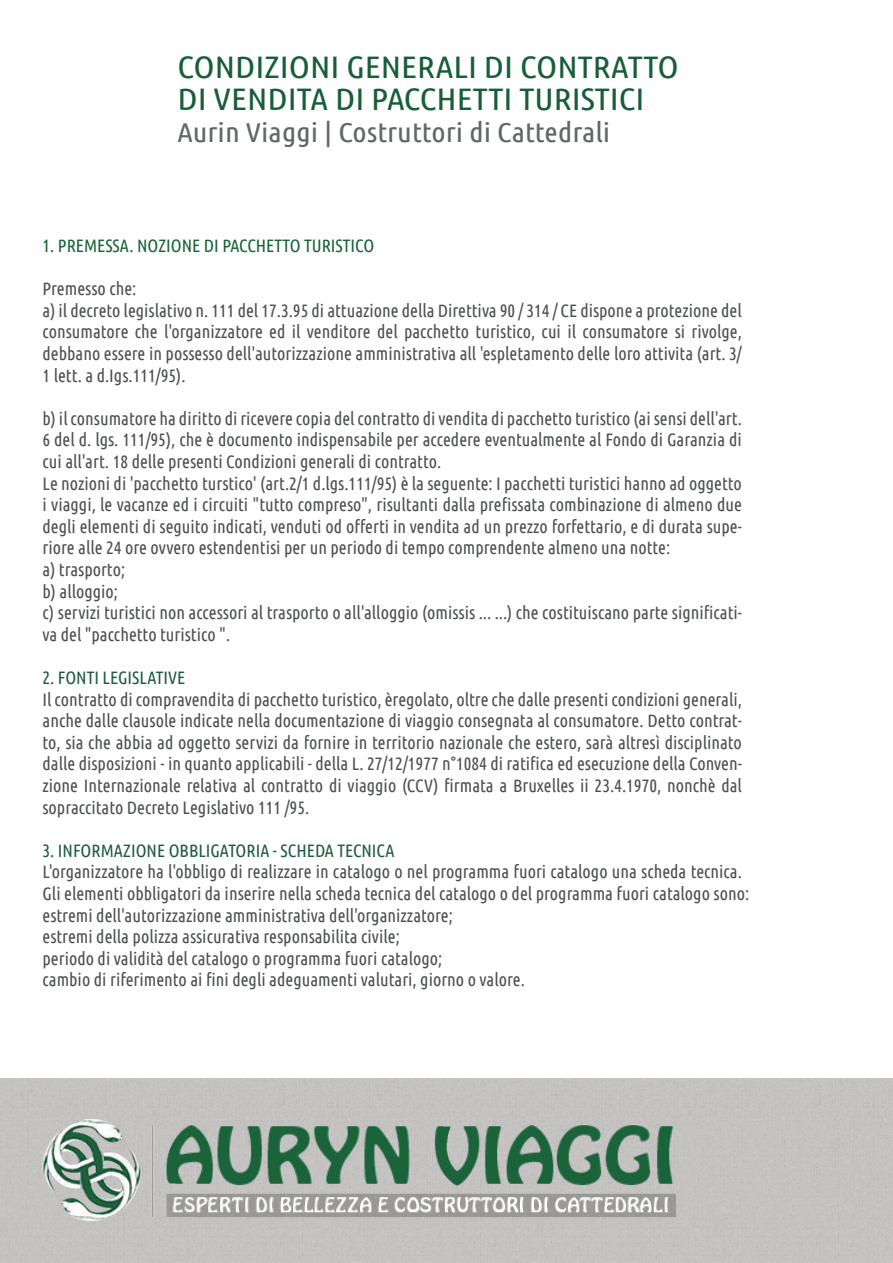
<style>
.page{position:relative;width:893px;height:1263px;background:#fff}
.page>*{position:absolute;margin:0;border:0;box-sizing:border-box;transform-origin:0 0}
.t1{font:31.05px/32px "Ubuntu Condensed";color:#175e39;scale:1.13 1}
.t2{font:27.15px "Ubuntu Condensed";color:#626768;scale:1.13 1}
.t3{font:18px/21.6px "Ubuntu Condensed";color:#4e5152}
.t4{font:18px "Ubuntu Condensed";color:#215b42}
.t5{font:18px "Ubuntu Condensed";color:#19623a}
</style>
<div class="page">
<div style="left:0;top:1079px;width:893px;height:184px;background:#c3c2c1"></div>
<img style="left:43px;top:1119px;width:690px;height:101px">
<h1 class="t1" style="left:177px;top:50px;width:445px">CONDIZIONI GENERALI DI CONTRATTO<br>DI VENDITA DI PACCHETTI TURISTICI</h1>
<h2 class="t2" style="left:177px;top:116px;width:384px">Aurin Viaggi | Costruttori di Cattedrali</h2>
<p class="t5" style="left:43px;top:234px;width:333px">1. PREMESSA. NOZIONE DI PACCHETTO TURISTICO</p>
<p class="t3" style="left:43px;top:277px;width:701px">Premesso che:<br>a) il decreto legislativo n. 111 del 17.3.95 di attuazione della Direttiva 90 / 314 / CE dispone a protezione del consumatore che l'organizzatore ed il venditore del pacchetto turistico, cui il consumatore si rivolge, debbano essere in possesso dell'autorizzazione amministrativa all 'espletamento delle loro attivita (art. 3/ 1 lett. a d.Igs.111/95).</p>
<p class="t3" style="left:43px;top:407px;width:701px">b) il consumatore ha diritto di ricevere copia del contratto di vendita di pacchetto turistico (ai sensi dell'art.<br>6 del d. lgs. 111/95), che è documento indispensabile per accedere eventualmente al Fondo di Garanzia di cui all'art. 18 delle presenti Condizioni generali di contratto.<br>Le nozioni di 'pacchetto turstico' (art.2/1 d.lgs.111/95) è la seguente: I pacchetti turistici hanno ad oggetto i viaggi, le vacanze ed i circuiti "tutto compreso", risultanti dalla prefissata combinazione di almeno due degli elementi di seguito indicati, venduti od offerti in vendita ad un prezzo forfettario, e di durata supe&shy;riore alle 24 ore ovvero estendentisi per un periodo di tempo comprendente almeno una notte:<br>a) trasporto;<br>b) alloggio;<br>c) servizi turistici non accessori al trasporto o all'alloggio (omissis ... ...) che costituiscano parte significati&shy;va del "pacchetto turistico ".</p>
<p class="t4" style="left:43px;top:666px;width:144px">2. FONTI LEGISLATIVE</p>
<p class="t3" style="left:43px;top:688px;width:701px;text-align:justify">Il contratto di compravendita di pacchetto turistico, èregolato, oltre che dalle presenti condizioni generali, anche dalle clausole indicate nella documentazione di viaggio consegnata al consumatore. Detto contrat&shy;to, sia che abbia ad oggetto servizi da fornire in territorio nazionale che estero, sarà altresì disciplinato dalle disposizioni - in quanto applicabili - della L. 27/12/1977 n°1084 di ratifica ed esecuzione della Conven&shy;zione Internazionale relativa al contratto di viaggio (CCV) firmata a Bruxelles ii 23.4.1970, nonchè dal sopraccitato Decreto Legislativo 111 /95.</p>
<p class="t4" style="left:43px;top:839px;width:354px">3. INFORMAZIONE OBBLIGATORIA - SCHEDA TECNICA</p>
<p class="t3" style="left:43px;top:860px;width:708px">L'organizzatore ha l'obbligo di realizzare in catalogo o nel programma fuori catalogo una scheda tecnica.<br>Gli elementi obbligatori da inserire nella scheda tecnica del catalogo o del programma fuori catalogo sono: estremi dell'autorizzazione amministrativa dell'organizzatore;<br>estremi della polizza assicurativa responsabilita civile;<br>periodo di validità del catalogo o programma fuori catalogo;<br>cambio di riferimento ai fini degli adeguamenti valutari, giorno o valore.</p>
</div>
